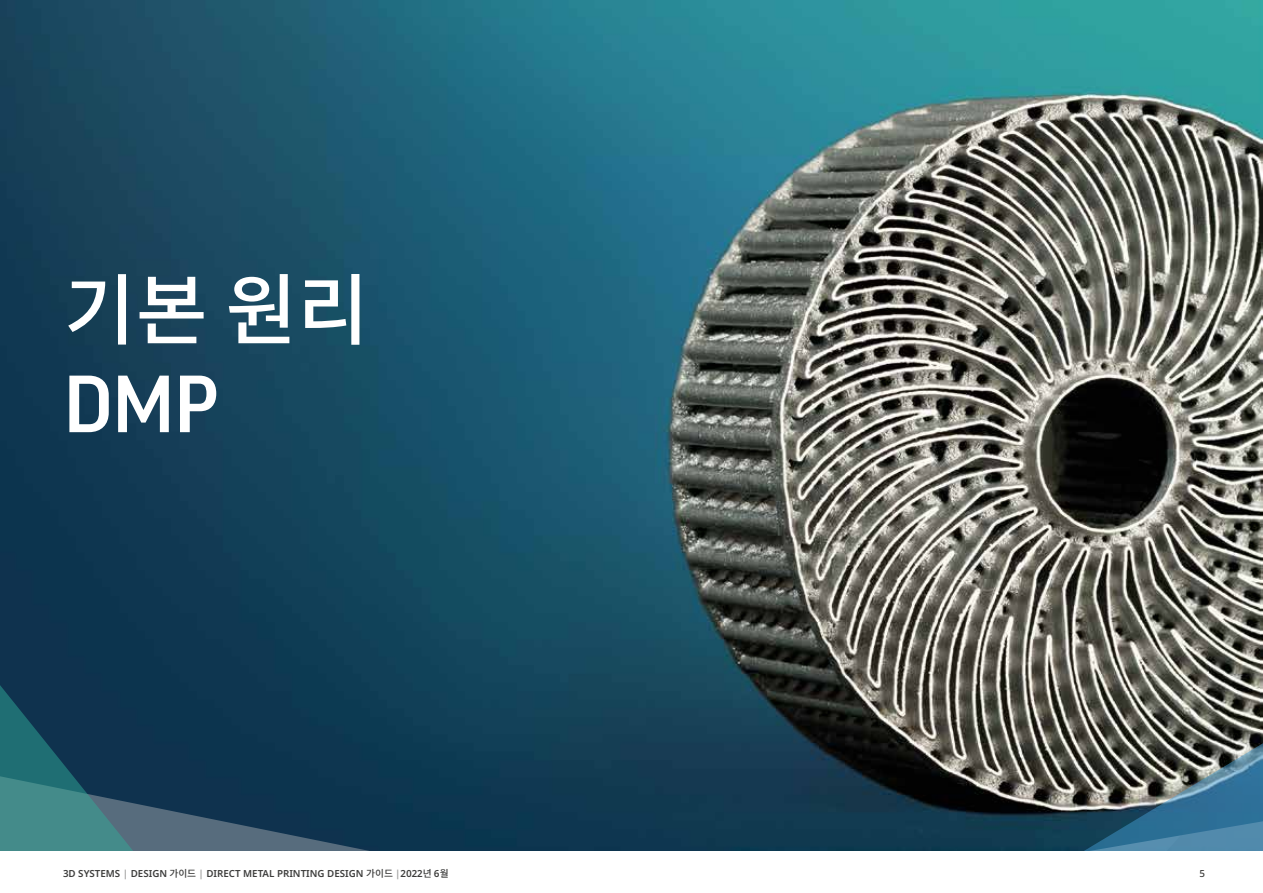
<style>
.page{position:relative;width:1263px;height:893px;background:#fff}
.page>*{position:absolute;margin:0;border:0;box-sizing:border-box;transform-origin:0 0}
.t1{font:500 78px "Noto Sans CJ Kkr";color:#fff}
.t2{font:500 78px "Good Pro";color:#fff}
.t3{font:600 9.75px "Noto Sans";color:#3c3c3b}
.t4{font:500 9.75px "Noto Sans";color:#3c3c3b}
.s1{color:#9d9d9c}
.s2{font-family:"Noto Sans CJ Kkr";font-weight:500}
</style>
<div class="page">
<img style="left:0;top:0;width:1263px;height:851px">
<svg style="left:216px;top:745px;width:374px;height:105px;background:#113952"></svg>
<svg style="left:44px;top:554px;width:172px;height:296px;background:#184057"></svg>
<svg style="left:0;top:554px;width:44px;height:296px;background:#1e5464"></svg>
<svg style="left:821px;top:554px;width:442px;height:296px;background:#595e5a"></svg>
<svg style="left:1008px;top:604px;width:255px;height:246px;background:#65706f"></svg>
<h1 class="t1" style="left:64px;top:266px;width:307px">기본 원리</h1>
<h1 class="t2" style="left:64px;top:360px;width:156px">DMP</h1>
<p class="t3" style="left:63px;top:866px;width:387px">3D SYSTEMS <span class="s1">|</span> DESIGN <span class="s2">가이드</span> <span class="s1">|</span> DIRECT METAL PRINTING DESIGN <span class="s2">가이드</span> <span class="s1">|</span>2022<span class="s2">년</span> 6<span class="s2">월</span></p>
<p class="t4" style="left:1199px;top:867px;width:7px">5</p>
</div>
